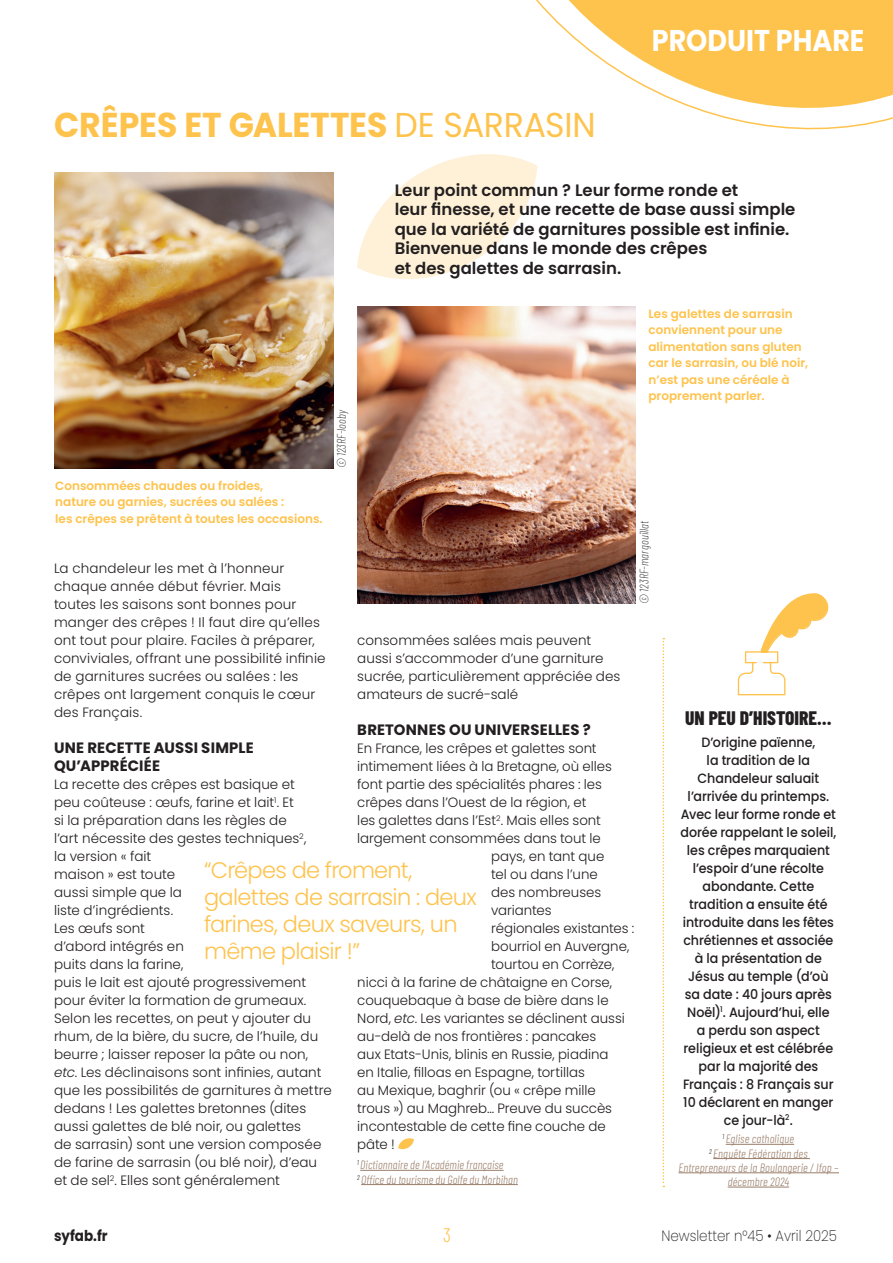
<style>
.page{position:relative;width:893px;height:1263px;background:#fff}
.page>*{position:absolute;margin:0;border:0;box-sizing:border-box;transform-origin:0 0}
.t1{font:700 34.5px "Poppins";letter-spacing:-.005em;color:#fec34d;scale:.96 1}
.t2{font:700 30px "Poppins";color:#fff;scale:.9 1}
.t3{font:300 22.5px/27px "Poppins";letter-spacing:-.03em;color:#fec34d}
.t4{font:800 19.5px "Barlow Condensed";color:#231f20}
.t5{font:300 19.5px "Barlow Condensed";color:#fec34d}
.t6{font:600 16.5px/19.5px "Poppins";color:#231f20}
.t7{font:700 15px/18px "Poppins";letter-spacing:.01em;color:#231f20}
.t8{font:200 15px "Poppins";color:#231f20;scale:.9 1}
.t9{font:700 15px "Poppins";letter-spacing:.01em;color:#231f20;scale:.9 1}
.t10{font:300 13.5px/18px "Poppins";color:#231f20}
.t11{font:500 13.5px/18px "Poppins";letter-spacing:-.005em;color:#231f20;text-align:center;scale:.94 1}
.t12{font:600 12px/16.5px "Poppins";color:#fec34d}
.t13{font:italic 300 12px/14.2px "Barlow Condensed";letter-spacing:.01em;color:#997d69}
.t14{font:italic 200 12px "Barlow Condensed";letter-spacing:.01em;color:#231f20}
.s1{font-weight:400}
.s2{font-style:italic}
</style>
<div class="page">
<svg style="left:357px;top:154px;width:180px;height:125px"></svg>
<hr style="left:360px;top:1170px;width:144px;height:1px;background:#997d69">
<hr style="left:361px;top:1184px;width:157px;height:1px;background:#997d69">
<svg style="left:398px;top:1138px;width:16px;height:11px"></svg>
<hr style="left:726px;top:1144px;width:68px;height:1px;background:#997d69">
<hr style="left:713px;top:1158px;width:97px;height:1px;background:#997d69">
<hr style="left:678px;top:1172px;width:161px;height:1px;background:#997d69">
<hr style="left:728px;top:1187px;width:61px;height:1px;background:#997d69">
<svg style="left:737px;top:593px;width:92px;height:103px"></svg>
<svg style="left:663px;top:638px;width:1px;height:549px"></svg>
<img style="left:54px;top:172px;width:280px;height:296px">
<img style="left:357px;top:306px;width:278px;height:298px">
<svg style="left:536px;top:0;width:357px;height:130px"></svg>
<h1 class="t1" style="left:54px;top:105px;width:566px">CRÊPES ET GALETTES <span class="s1">DE SARRASIN</span></h1>
<h2 class="t2" style="left:652px;top:23px;width:238px">PRODUIT PHARE</h2>
<p class="t6" style="left:395px;top:180px;width:402px">Leur point commun ? Leur forme ronde et<br>leur finesse, et une recette de base aussi simple que la variété de garnitures possible est infinie.<br>Bienvenue dans le monde des crêpes<br>et des galettes de sarrasin.</p>
<p class="t14" style="left:333px;top:468px;width:60px;rotate:-90deg">© 123RF-looby</p>
<p class="t12" style="left:648px;top:305px;width:161px">Les galettes de sarrasin conviennent pour une alimentation sans gluten car le sarrasin, ou blé noir, n’est pas une céréale à proprement parler.</p>
<p class="t12" style="left:55px;top:477px;width:269px">Consommées chaudes ou froides,<br>nature ou garnies, sucrées ou salées :<br>les crêpes se prêtent à toutes les occasions.</p>
<p class="t14" style="left:635px;top:604px;width:85px;rotate:-90deg">© 123RF-margouillat</p>
<p class="t10" style="left:54px;top:559px;width:273px">La chandeleur les met à l’honneur chaque année début février. Mais toutes les saisons sont bonnes pour manger des crêpes ! Il faut dire qu’elles ont tout pour plaire. Faciles à préparer, conviviales, offrant une possibilité infinie de garnitures sucrées ou salées : les crêpes ont largement conquis le cœur des Français.</p>
<p class="t7" style="left:54px;top:739px;width:201px">UNE RECETTE AUSSI SIMPLE<br>QU’APPRÉCIÉE</p>
<p class="t10" style="left:54px;top:775px;width:279px">La recette des crêpes est basique et<br>peu coûteuse : œufs, farine et lait<sup>1</sup>. Et<br>si la préparation dans les règles de<br>l’art nécessite des gestes techniques<sup>2</sup>,<br>la version « fait<br>maison » est toute<br>aussi simple que la<br>liste d’ingrédients.<br>Les œufs sont<br>d’abord intégrés en<br>puits dans la farine,<br>puis le lait est ajouté progressivement pour éviter la formation de grumeaux.<br>Selon les recettes, on peut y ajouter du rhum, de la bière, du sucre, de l’huile, du beurre ; laisser reposer la pâte ou non, <span class="s2">etc</span>. Les déclinaisons sont infinies, autant que les possibilités de garnitures à mettre dedans ! Les galettes bretonnes (dites aussi galettes de blé noir, ou galettes<br>de sarrasin) sont une version composée de farine de sarrasin (ou blé noir), d’eau et de sel<sup>2</sup>. Elles sont généralement</p>
<p class="t10" style="left:357px;top:631px;width:265px">consommées salées mais peuvent aussi s’accommoder d’une garniture sucrée, particulièrement appréciée des amateurs de sucré-salé</p>
<p class="t7" style="left:357px;top:721px;width:235px">BRETONNES OU UNIVERSELLES ?</p>
<p class="t10" style="left:357px;top:739px;width:241px">En France, les crêpes et galettes sont</p>
<p class="t10" style="left:357px;top:757px;width:256px">intimement liées à la Bretagne, où elles</p>
<p class="t10" style="left:357px;top:775px;width:246px">font partie des spécialités phares : les</p>
<p class="t10" style="left:357px;top:793px;width:231px">crêpes dans l’Ouest de la région, et</p>
<p class="t10" style="left:357px;top:811px;width:245px">les galettes dans l’Est<sup>2</sup>. Mais elles sont</p>
<p class="t10" style="left:357px;top:829px;width:245px">largement consommées dans tout le</p>
<p class="t10" style="left:491px;top:847px;width:115px">pays, en tant que</p>
<p class="t10" style="left:491px;top:865px;width:108px">tel ou dans l’une</p>
<p class="t10" style="left:491px;top:883px;width:112px">des nombreuses</p>
<p class="t10" style="left:491px;top:901px;width:62px">variantes</p>
<p class="t10" style="left:491px;top:919px;width:145px">régionales existantes :</p>
<p class="t10" style="left:491px;top:937px;width:140px">bourriol en Auvergne,</p>
<p class="t10" style="left:491px;top:955px;width:125px">tourtou en Corrèze,</p>
<p class="t10" style="left:357px;top:973px;width:256px">nicci à la farine de châtaigne en Corse,</p>
<p class="t10" style="left:357px;top:991px;width:253px">couquebaque à base de bière dans le</p>
<p class="t10" style="left:357px;top:1009px;width:269px">Nord, <span class="s2">etc</span>. Les variantes se déclinent aussi</p>
<p class="t10" style="left:357px;top:1027px;width:241px">au-delà de nos frontières : pancakes</p>
<p class="t10" style="left:357px;top:1045px;width:253px">aux Etats-Unis, blinis en Russie, piadina</p>
<p class="t10" style="left:357px;top:1063px;width:229px">en Italie, filloas en Espagne, tortillas</p>
<p class="t10" style="left:357px;top:1081px;width:240px">au Mexique, baghrir (ou « crêpe mille</p>
<p class="t10" style="left:357px;top:1099px;width:256px">trous ») au Maghreb… Preuve du succès</p>
<p class="t10" style="left:357px;top:1117px;width:250px">incontestable de cette fine couche de</p>
<p class="t10" style="left:357px;top:1135px;width:39px">pâte !</p>
<p class="t13" style="left:357px;top:1157px;width:162px"><sup>1</sup> Dictionnaire de l’Académie française<br><sup>2</sup> Office du tourisme du Golfe du Morbihan</p>
<h3 class="t3" style="left:204px;top:857px;width:274px">“Crêpes de froment, galettes de sarrasin : deux farines, deux saveurs, un même plaisir !”</h3>
<h3 class="t4" style="left:685px;top:704px;width:148px">UN PEU D’HISTOIRE…</h3>
<p class="t11" style="left:680px;top:733px;width:167px">D’origine païenne,<br>la tradition de la<br>Chandeleur saluait l’arrivée du printemps.<br>Avec leur forme ronde et dorée rappelant le soleil, les crêpes marquaient l’espoir d’une récolte abondante. Cette tradition a ensuite été introduite dans les fêtes chrétiennes et associée à la présentation de<br>Jésus au temple (d’où sa date : 40 jours après<br>Noël)<sup>1</sup>. Aujourd’hui, elle<br>a perdu son aspect religieux et est célébrée par la majorité des<br>Français : 8 Français sur<br>10 déclarent en manger ce jour-là<sup>2</sup>.</p>
<p class="t13" style="left:678px;top:1131px;width:161px;text-align:center"><sup>1</sup> Eglise catholique<br><sup>2</sup> Enquête Fédération des<br>Entrepreneurs de la Boulangerie / Ifop – décembre 2024</p>
<p class="t9" style="left:54px;top:1227px;width:61px">syfab.fr</p>
<h3 class="t5" style="left:443px;top:1221px;width:9px">3</h3>
<p class="t8" style="left:661px;top:1227px;width:197px">Newsletter n°45 • Avril 2025</p>
</div>
